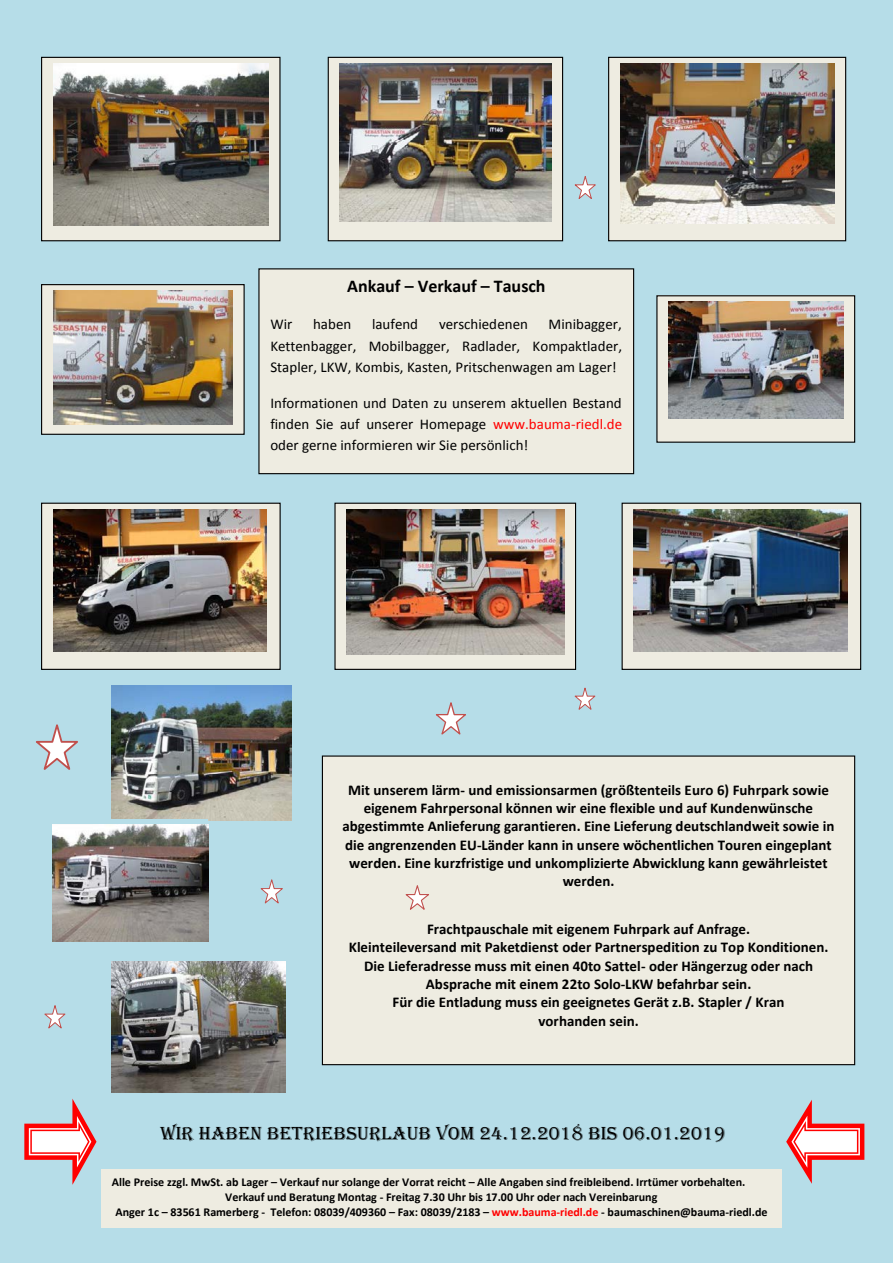
<style>
.page{position:relative;width:893px;height:1263px;background:#b6dde8}
.page>*{position:absolute;margin:0;border:0;box-sizing:border-box;transform-origin:0 0}
.t1{font:19.5px "Algerian";color:#000}
.t2{font:700 18px "Calibri";color:#000}
.t3{font:700 15px/18.3px "Calibri";color:#000;text-align:center}
.t4{font:15px/21.1px "Calibri";color:#000;text-align:justify}
.t5{font:700 12px "Calibri";color:#000}
.s1{color:#f00}
</style>
<div class="page">
<svg style="left:786px;top:1100px;width:78px;height:84px"></svg>
<div style="left:101px;top:1169px;width:681px;height:58px;background:#eeece1"></div>
<svg style="left:24px;top:1099px;width:73px;height:86px"></svg>
<div style="left:322px;top:756px;width:533px;height:309px;background:#eeece1"></div>
<div style="left:322px;top:755px;width:533px;height:310px;border:1px solid #000"></div>
<svg style="left:405px;top:885px;width:24px;height:25px"></svg>
<svg style="left:574px;top:176px;width:22px;height:23px"></svg>
<img style="left:112px;top:686px;width:179px;height:135px">
<svg style="left:111px;top:961px;width:175px;height:132px"></svg>
<img style="left:112px;top:962px;width:173px;height:130px">
<div style="left:42px;top:819px;width:165px;height:132px;background:#b6dde8"></div>
<img style="left:52px;top:824px;width:156px;height:117px">
<svg style="left:36px;top:724px;width:42px;height:46px"></svg>
<svg style="left:260px;top:879px;width:23px;height:25px"></svg>
<svg style="left:44px;top:1005px;width:22px;height:24px"></svg>
<div style="left:42px;top:57px;width:238px;height:184px;background:#eeece1"></div>
<div style="left:41px;top:57px;width:240px;height:184px;border:1px solid #000"></div>
<img style="left:53px;top:63px;width:216px;height:163px">
<div style="left:609px;top:57px;width:237px;height:184px;background:#eeece1"></div>
<div style="left:608px;top:57px;width:238px;height:184px;border:1px solid #000"></div>
<img style="left:620px;top:63px;width:214px;height:161px">
<div style="left:328px;top:57px;width:235px;height:184px;background:#eeece1"></div>
<div style="left:328px;top:57px;width:235px;height:184px;border:1px solid #000"></div>
<img style="left:340px;top:63px;width:211px;height:159px">
<div style="left:259px;top:269px;width:375px;height:205px;background:#eeece1"></div>
<div style="left:258px;top:268px;width:376px;height:206px;border:1px solid #000"></div>
<div style="left:657px;top:296px;width:198px;height:146px;background:#eeece1"></div>
<div style="left:656px;top:295px;width:199px;height:148px;border:1px solid #000"></div>
<img style="left:668px;top:302px;width:175px;height:116px">
<div style="left:42px;top:503px;width:238px;height:166px;background:#eeece1"></div>
<div style="left:41px;top:503px;width:240px;height:167px;border:1px solid #000"></div>
<img style="left:53px;top:509px;width:214px;height:143px">
<div style="left:335px;top:503px;width:241px;height:166px;background:#eeece1"></div>
<div style="left:334px;top:503px;width:242px;height:167px;border:1px solid #000"></div>
<img style="left:346px;top:509px;width:218px;height:145px">
<div style="left:622px;top:503px;width:239px;height:166px;background:#eeece1"></div>
<div style="left:622px;top:503px;width:239px;height:167px;border:1px solid #000"></div>
<img style="left:634px;top:509px;width:213px;height:143px">
<svg style="left:435px;top:702px;width:31px;height:33px"></svg>
<svg style="left:574px;top:687px;width:22px;height:23px"></svg>
<div style="left:42px;top:285px;width:202px;height:149px;background:#eeece1"></div>
<div style="left:41px;top:284px;width:204px;height:151px;border:1px solid #000"></div>
<img style="left:53px;top:291px;width:180px;height:133px">
<p class="t2" style="left:347px;top:273px;width:200px">Ankauf – Verkauf – Tausch</p>
<p class="t4" style="left:270px;top:313px;width:23px">Wir</p>
<p class="t4" style="left:313px;top:313px;width:40px">haben</p>
<p class="t4" style="left:372px;top:313px;width:48px">laufend</p>
<p class="t4" style="left:439px;top:313px;width:90px">verschiedenen</p>
<p class="t4" style="left:270px;top:313px;width:353px;text-indent:278px">Minibagger, Kettenbagger, Mobilbagger, Radlader, Kompaktlader, Stapler, LKW, Kombis, Kasten, Pritschenwagen am Lager!</p>
<p class="t4" style="left:270px;top:392px;width:353px">Informationen und Daten zu unserem aktuellen Bestand finden Sie auf unserer Homepage <span class="s1">www.bauma-riedl.de </span>oder gerne informieren wir Sie persönlich!</p>
<p class="t3" style="left:342px;top:780px;width:493px">Mit unserem lärm- und emissionsarmen (größtenteils Euro 6) Fuhrpark sowie eigenem Fahrpersonal können wir eine flexible und auf Kundenwünsche abgestimmte Anlieferung garantieren. Eine Lieferung deutschlandweit sowie in die angrenzenden EU-Länder kann in unsere wöchentlichen Touren eingeplant werden. Eine kurzfristige und unkomplizierte Abwicklung kann gewährleistet werden.</p>
<p class="t3" style="left:349px;top:919px;width:481px">Frachtpauschale mit eigenem Fuhrpark auf Anfrage.<br>Kleinteileversand mit Paketdienst oder Partnerspedition zu Top Konditionen.<br>Die Lieferadresse muss mit einen 40to Sattel- oder Hängerzug oder nach Absprache mit einem 22to Solo-LKW befahrbar sein.<br>Für die Entladung muss ein geeignetes Gerät z.B. Stapler / Kran<br>vorhanden sein.</p>
<h1 class="t1" style="left:160px;top:1122px;width:567px">WIR HABEN BETRIEBSURLAUB VOM 24.12.2018 BIS 06.01.2019</h1>
<p class="t5" style="left:112px;top:1174px;width:635px">Alle Preise zzgl. MwSt. ab Lager – Verkauf nur solange der Vorrat reicht – Alle Angaben sind freibleibend. Irrtümer vorbehalten.</p>
<p class="t5" style="left:225px;top:1188px;width:434px">Verkauf und Beratung Montag - Freitag 7.30 Uhr bis 17.00 Uhr oder nach Vereinbarung</p>
<p class="t5" style="left:115px;top:1203px;width:653px">Anger 1c – 83561 Ramerberg - Telefon: 08039/409360 – Fax: 08039/2183 – <span class="s1">www.bauma-riedl.de</span> - baumaschinen@bauma-riedl.de</p>
</div>
